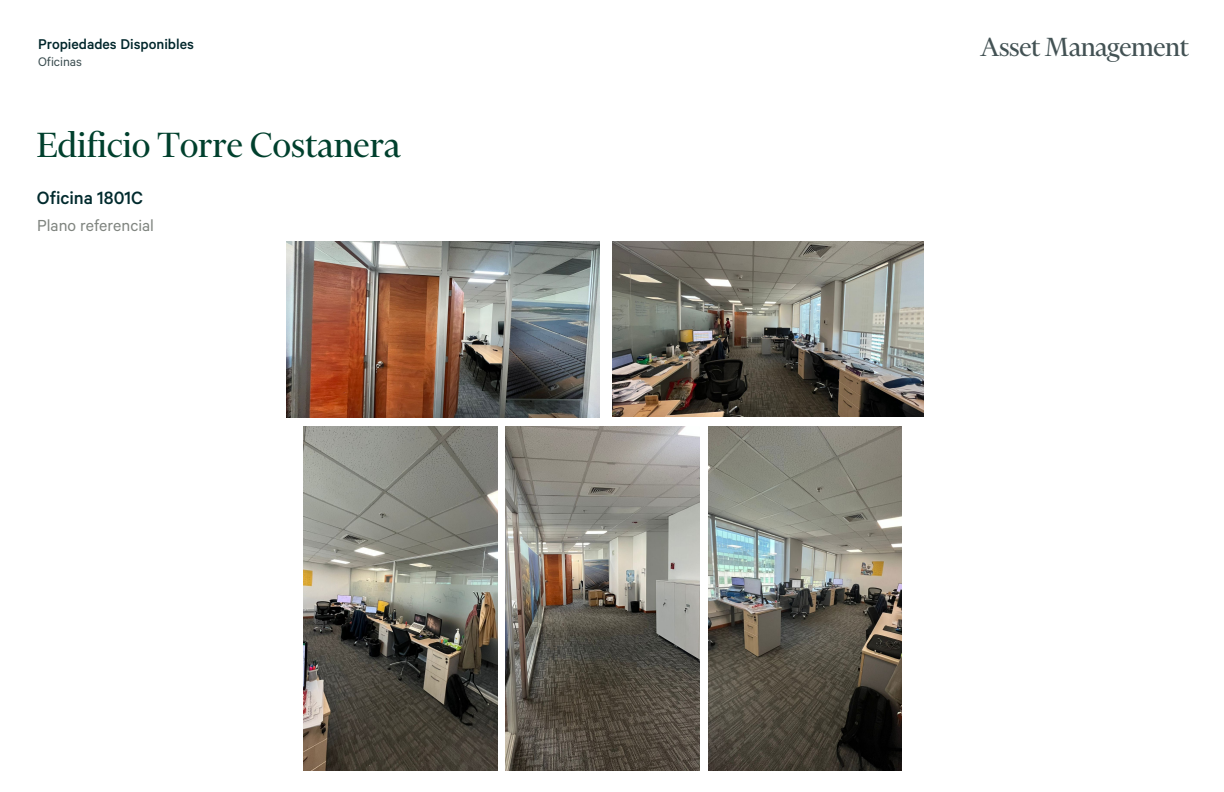
<style>
.page{position:relative;width:1224px;height:792px;background:#fff}
.page>*{position:absolute;margin:0;border:0;box-sizing:border-box;transform-origin:0 0}
.t1{font:40px "Financier Display";color:#00402d}
.t2{font:30px "Financier Display";letter-spacing:-.01em;color:#435254}
.t3{font:500 20px "Calibre";color:#002a2d}
.t4{font:18px "Calibre";color:#808580}
.t5{font:500 16px "Calibre";color:#00262b}
.t6{font:14px "Calibre";color:#3c4e51}
</style>
<div class="page">
<img style="left:287px;top:241px;width:313px;height:177px">
<img style="left:612px;top:241px;width:312px;height:176px">
<img style="left:304px;top:426px;width:193px;height:345px">
<img style="left:505px;top:426px;width:194px;height:345px">
<img style="left:708px;top:426px;width:194px;height:345px">
<p class="t5" style="left:38px;top:34px;width:157px">Propiedades Disponibles</p>
<p class="t6" style="left:38px;top:54px;width:45px">Oficinas</p>
<p class="t1" style="left:37px;top:124px;width:365px">Edificio Torre Costanera</p>
<p class="t3" style="left:37px;top:187px;width:108px">Oficina 1801C</p>
<p class="t4" style="left:37px;top:215px;width:118px">Plano referencial</p>
<p class="t2" style="left:980px;top:31px;width:210px">Asset Management</p>
</div>
